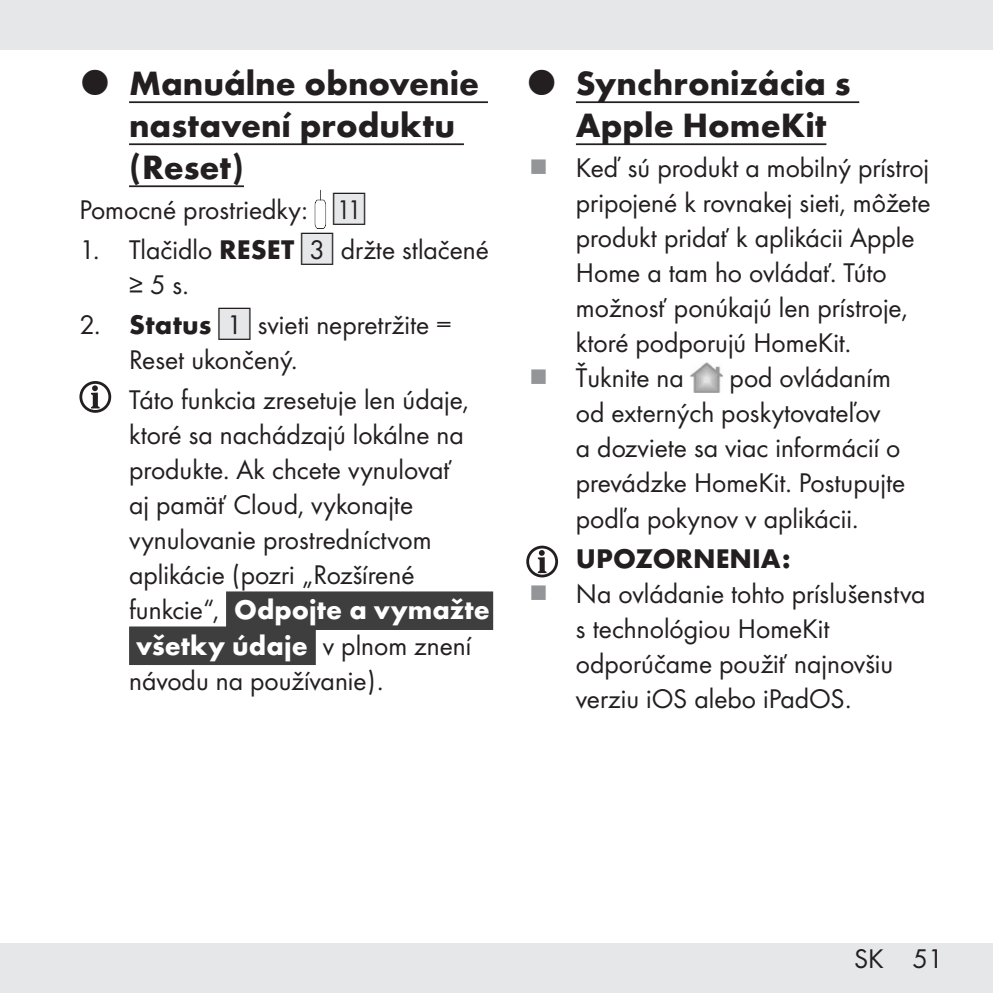
<style>
.page{position:relative;width:993px;height:993px;background:#fff}
.page>*{position:absolute;margin:0;border:0;box-sizing:border-box;transform-origin:0 0}
.t1{font:700 35px/42px "Futura";color:#231f20}
.Indent_SB{font:28px/35px "Futura Boo";color:#231f20}
.Body{font:28px "Futura Boo";color:#231f20}
.Indent_SB-2{font:700 28px "Futura";color:#231f20}
.s1{font-family:"IMP Lidl Num Box";font-size:24.5px;color:#e6e7e9}
.s2{font-family:"IMP Lidl Num Box";font-size:24.5px}
.s3{font-family:"Futura";font-weight:700}
.s4{font-family:"Futura";font-weight:700;color:#3e3e3f}
.s5{font-family:"Futura";font-weight:700;color:#fff}
</style>
<div class="page">
<div style="left:0;top:943px;width:992px;height:49px;background:#e6e7e9"></div>
<div style="left:0;top:0;width:992px;height:50px;background:#e6e7e9"></div>
<hr style="left:129px;top:101px;width:359px;height:2px;background:#231f20">
<hr style="left:129px;top:143px;width:335px;height:2px;background:#231f20">
<hr style="left:129px;top:185px;width:115px;height:2px;background:#231f20">
<div style="left:226px;top:591px;width:267px;height:38px;background:#3e3e3f"></div>
<div style="left:129px;top:626px;width:187px;height:38px;background:#3e3e3f"></div>
<svg style="left:314px;top:190px;width:12px;height:39px"></svg>
<svg style="left:81px;top:382px;width:29px;height:29px"></svg>
<div style="left:79px;top:381px;width:32px;height:31px;border:3px solid #231f20;border-radius:50%"></div>
<svg style="left:91px;top:385px;width:9px;height:23px"></svg>
<hr style="left:575px;top:101px;width:284px;height:2px;background:#231f20">
<hr style="left:575px;top:143px;width:251px;height:2px;background:#231f20">
<img style="left:690px;top:362px;width:32px;height:30px">
<svg style="left:527px;top:547px;width:29px;height:29px"></svg>
<div style="left:526px;top:545px;width:32px;height:32px;border:3px solid #231f20;border-radius:50%"></div>
<svg style="left:537px;top:550px;width:9px;height:23px"></svg>
<p class="t1" style="left:129px;top:60px;width:351px">Manuálne obnovenie nastavení produktu (Reset)</p>
<p class="Body" style="left:79px;top:190px;width:287px">Pomocné prostriedky: <span class="s1">[</span><span class="s2">11]</span></p>
<p class="Indent_SB" style="left:129px;top:231px;width:361px;text-indent:-50px">1. Tlačidlo <span class="s3">RESET</span> <span class="s1">[</span><span class="s2">3]</span> držte stlačené ≥ 5 s.</p>
<p class="Indent_SB" style="left:129px;top:306px;width:324px;text-indent:-50px">2. <span class="s3">Status</span> <span class="s1">[</span><span class="s2">1]</span> svieti nepretržite =<br>Reset ukončený.</p>
<p class="Indent_SB" style="left:129px;top:381px;width:362px">Táto funkcia zresetuje len údaje, ktoré sa nachádzajú lokálne na produkte. Ak chcete vynulovať<br>aj pamäť Cloud, vykonajte vynulovanie prostredníctvom aplikácie (pozri „Rozšírené funkcie“, <span class="s4">{</span><span class="s5">Odpojte a vymažte všetky údaje</span><span class="s4">}</span> v plnom znení návodu na používanie).</p>
<p class="t1" style="left:575px;top:60px;width:276px">Synchronizácia s<br>Apple HomeKit</p>
<p class="Indent_SB" style="left:575px;top:149px;width:356px">Keď sú produkt a mobilný prístroj pripojené k rovnakej sieti, môžete produkt pridať k aplikácii Apple<br>Home a tam ho ovládať. Túto možnosť ponúkajú len prístroje, ktoré podporujú HomeKit.</p>
<p class="Indent_SB" style="left:575px;top:359px;width:109px">Ťuknite na</p>
<p class="Indent_SB" style="left:575px;top:359px;width:331px;text-indent:154px">pod ovládaním od externých poskytovateľov<br>a dozviete sa viac informácií o prevádzke HomeKit. Postupujte podľa pokynov v aplikácii.</p>
<p class="Indent_SB-2" style="left:575px;top:537px;width:216px">UPOZORNENIA:</p>
<p class="Indent_SB" style="left:575px;top:574px;width:351px">Na ovládanie tohto príslušenstva s technológiou HomeKit odporúčame použiť najnovšiu verziu iOS alebo iPadOS.</p>
<p class="Indent_SB" style="left:853px;top:939px;width:91px">SK 51</p>
</div>
